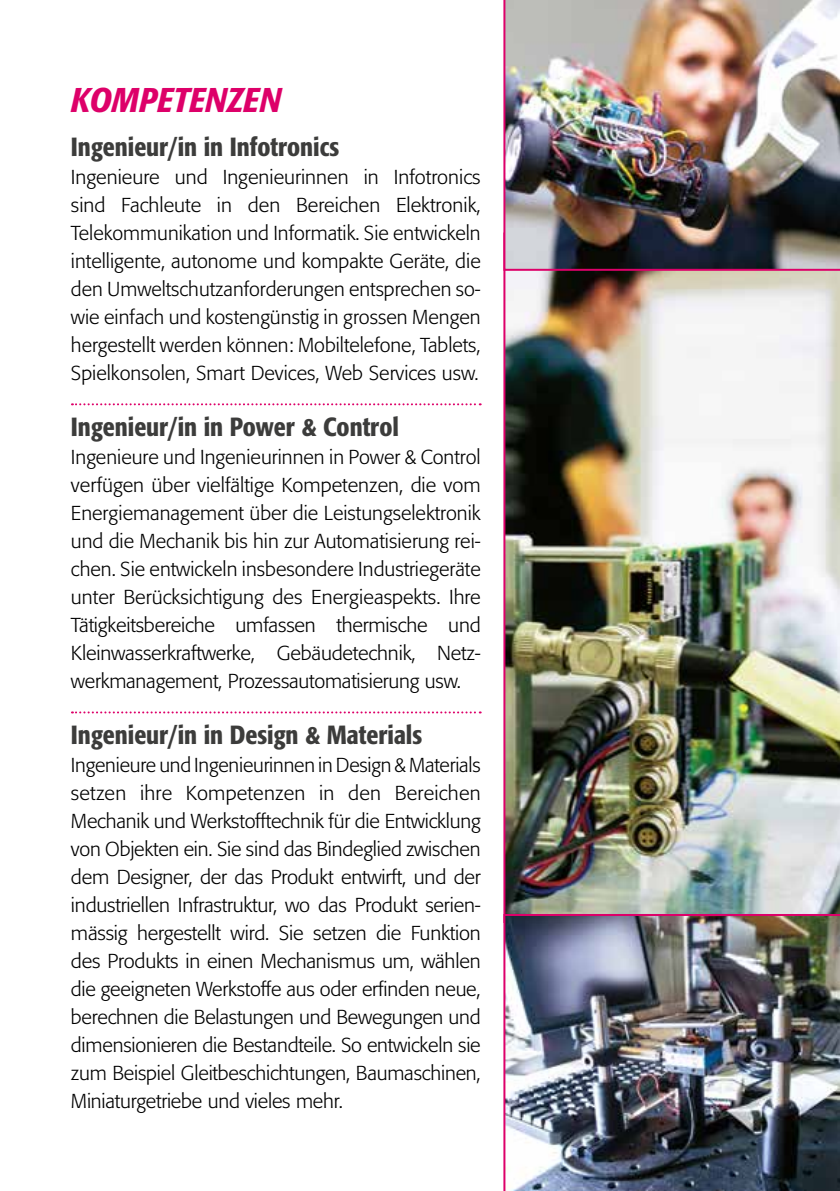
<style>
.page{position:relative;width:840px;height:1191px;background:#fff}
.page>*{position:absolute;margin:0;border:0;box-sizing:border-box;transform-origin:0 0}
.t1{font:italic 500 condensed 34px "Formata";letter-spacing:.005em;color:#dd0069}
.t2{font:500 condensed 26px "Formata";color:#3c3c3b}
.t3{font:300 20px/28px "Formata";letter-spacing:-.01em;color:#000;text-align:justify}
</style>
<div class="page">
<img style="left:503px;top:271px;width:336px;height:643px">
<img style="left:503px;top:914px;width:336px;height:277px">
<img style="left:503px;top:0;width:336px;height:271px">
<svg style="left:72px;top:403px;width:408px;height:2px"></svg>
<svg style="left:72px;top:711px;width:408px;height:2px"></svg>
<h1 class="t1" style="left:71px;top:79px;width:211px">KOMPETENZEN</h1>
<h2 class="t2" style="left:71px;top:131px;width:270px">Ingenieur/in in Infotronics</h2>
<p class="t3" style="left:71px;top:163px;width:411px">Ingenieure und Ingenieurinnen in Infotronics sind Fachleute in den Bereichen Elektronik, Telekommunikation und Informatik. Sie entwickeln intelligente, autonome und kompakte Geräte, die den Umweltschutzanforderungen entsprechen so&shy;wie einfach und kostengünstig in grossen Mengen hergestellt werden können: Mobiltelefone, Tablets, Spielkonsolen, Smart Devices, Web Services usw.</p>
<h2 class="t2" style="left:71px;top:411px;width:329px">Ingenieur/in in Power &amp; Control</h2>
<p class="t3" style="left:71px;top:443px;width:411px">Ingenieure und Ingenieurinnen in Power &amp; Control verfügen über vielfältige Kompetenzen, die vom Energiemanagement über die Leistungselektronik und die Mechanik bis hin zur Automatisierung rei&shy;chen. Sie entwickeln insbesondere Industriegeräte unter Berücksichtigung des Energieaspekts. Ihre Tätigkeitsbereiche umfassen thermische und Kleinwasserkraftwerke, Gebäudetechnik, Netz&shy;werkmanagement, Prozessautomatisierung usw.</p>
<h2 class="t2" style="left:71px;top:719px;width:352px">Ingenieur/in in Design &amp; Materials</h2>
<p class="t3" style="left:71px;top:751px;width:411px">Ingenieure und Ingenieurinnen in Design &amp; Materials setzen ihre Kompetenzen in den Bereichen Mechanik und Werkstofftechnik für die Entwicklung von Objekten ein. Sie sind das Bindeglied zwischen dem Designer, der das Produkt entwirft, und der industriellen Infrastruktur, wo das Produkt serien&shy;mässig hergestellt wird. Sie setzen die Funktion des Produkts in einen Mechanismus um, wählen die geeigneten Werkstoffe aus oder erfinden neue, berechnen die Belastungen und Bewegungen und dimensionieren die Bestandteile. So entwickeln sie zum Beispiel Gleitbeschichtungen, Baumaschinen, Miniaturgetriebe und vieles mehr.</p>
</div>
